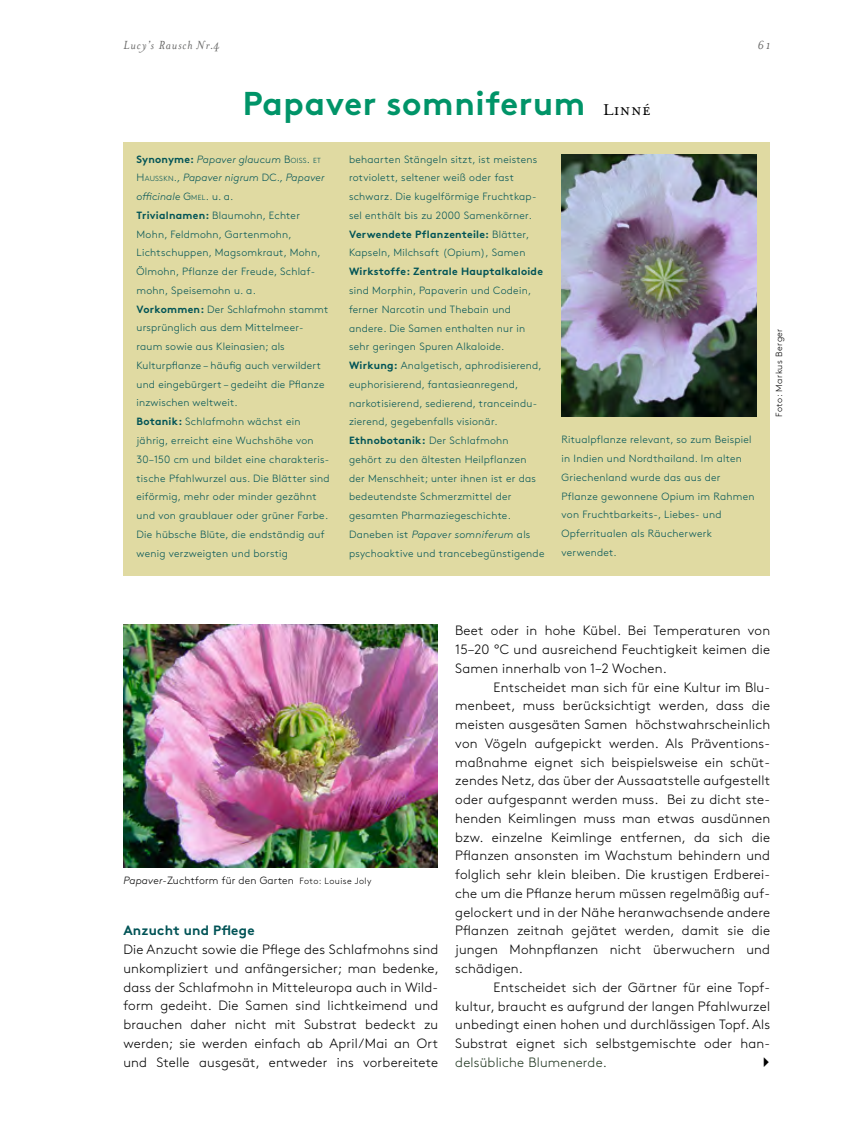
<style>
.page{position:relative;width:851px;height:1127px;background:#fff}
.page>*{position:absolute;margin:0;border:0;box-sizing:border-box;transform-origin:0 0}
.t1{font:700 33px "Brown Std";letter-spacing:.02em;color:#009468}
.t2{font:300 13.5px/18.8px "Brown Std";letter-spacing:.015em;color:#000;text-align:justify}
.t3{font:300 13.5px "Brown Std";letter-spacing:.015em;color:#213721}
.t4{font:italic 13.5px "Mrs Eaves";letter-spacing:.06em;color:#686867}
.t5{font:700 13.5px "Brown Std";letter-spacing:.015em;color:#005356}
.t6{font:300 10.5px/18.8px "Brown Std";letter-spacing:.025em;color:#005356}
.t7{font:300 10.5px "Brown Std";letter-spacing:.015em;color:#000}
.t8{font:700 10.5px "Brown Std";letter-spacing:.025em;color:#005356}
.t9{font:300 9px "Brown Std";letter-spacing:.05em;color:#000}
.s1{font-family:"Mrs Eaves Small Caps";font-weight:400;font-size:18px;color:#000}
.s2{font-weight:700}
.s3{font-style:italic}
.s4{font-style:inherit}
.s5{font-size:7.35px}
.s6{font-size:9px}
</style>
<div class="page">
<div style="left:124px;top:142px;width:645px;height:433px;background:#e0daa2"></div>
<img style="left:561px;top:155px;width:195px;height:262px">
<img style="left:123px;top:624px;width:314px;height:244px">
<p class="t4" style="left:123px;top:37px;width:98px">Lucy’s Rausch Nr.4</p>
<p class="t4" style="left:757px;top:37px;width:14px">61</p>
<h1 class="t1" style="left:243px;top:83px;width:409px">Papaver somniferum <span class="s1">Linné</span></h1>
<p class="t6" style="left:136px;top:150px;width:194px"><span class="s2">Synonyme:</span> <span class="s3">Papaver glaucum</span> <span class="s4">B</span><span class="s5">OISS</span> <span class="s4">.</span> <span class="s5">ET<br></span><span class="s4">H</span> <span class="s5">AUSSK N</span><span class="s4">.</span><span class="s3">, Papaver nigrum</span> <span class="s4">DC.</span><span class="s3">, Papaver officinale</span> <span class="s4">G</span> <span class="s5">MEL</span><span class="s4">.</span> u. a.<br><span class="s2">Trivialnamen:</span> Blaumohn, Echter Mohn, Feldmohn, Gartenmohn, Lichtschuppen, Magsomkraut, Mohn, Ölmohn, Pflanze der Freude, Schlaf&shy;mohn, Speisemohn u. a.<br><span class="s2">Vorkommen:</span> Der Schlafmohn stammt ursprünglich aus dem Mittelmeer&shy;raum sowie aus Kleinasien; als Kulturpflanze – häufig auch verwildert und eingebürgert – gedeiht die Pflanze inzwischen weltweit.<br><span class="s2">Botanik:</span> Schlafmohn wächst ein jährig, erreicht eine Wuchshöhe von 30–150 cm und bildet eine charakteris&shy;tische Pfahlwurzel aus. Die Blätter sind eiförmig, mehr oder minder gezähnt und von graublauer oder grüner Farbe.<br>Die hübsche Blüte, die endständig auf wenig verzweigten und borstig</p>
<p class="t6" style="left:349px;top:150px;width:190px">behaarten Stängeln sitzt, ist meistens rotviolett, seltener weiß oder fast schwarz. Die kugelförmige Fruchtkap&shy;sel enthält bis zu 2000 Samenkörner.<br><span class="s2">Verwendete Pflanzenteile:</span> Blätter, Kapseln, Milchsaft (Opium), Samen</p>
<p class="t8" style="left:349px;top:265px;width:195px">Wirkstoffe: Zentrale Hauptalkaloide</p>
<p class="t6" style="left:349px;top:281px;width:197px">sind Morphin, Papaverin und Codein, ferner Narcotin und Thebain und andere. Die Samen enthalten nur in sehr geringen Spuren Alkaloide.<br><span class="s2">Wirkung:</span> Analgetisch, aphrodisierend, euphorisierend, fantasieanregend, narkotisierend, sedierend, tranceindu&shy;zierend, gegebenfalls visionär.<br><span class="s2">Ethnobotanik:</span> Der Schlafmohn<br>gehört zu den ältesten Heilpflanzen der Menschheit; unter ihnen ist er das bedeutendste Schmerzmittel der gesamten Pharmaziegeschichte.<br>Daneben ist <span class="s3">Papaver somniferum</span> als psychoaktive und trancebegünstigende</p>
<p class="t9" style="left:773px;top:417px;width:90px;rotate:-90deg">Foto: Markus Berger</p>
<p class="t6" style="left:561px;top:430px;width:194px">Ritualpflanze relevant, so zum Beispiel in Indien und Nordthailand. Im alten<br>Griechenland wurde das aus der<br>Pflanze gewonnene Opium im Rahmen von Fruchtbarkeits-, Liebes- und<br>Opferritualen als Räucherwerk verwendet.</p>
<p class="t7" style="left:123px;top:874px;width:249px"><span class="s3">Papaver-</span>Zuchtform für den Garten <span class="s6">Foto: Louise Joly</span></p>
<p class="t5" style="left:123px;top:922px;width:133px">Anzucht und Pflege</p>
<p class="t2" style="left:123px;top:940px;width:317px">Die Anzucht sowie die Pflege des Schlafmohns sind unkompliziert und anfängersicher; man bedenke, dass der Schlafmohn in Mitteleuropa auch in Wild&shy;form gedeiht. Die Samen sind lichtkeimend und brauchen daher nicht mit Substrat bedeckt zu werden; sie werden einfach ab April/Mai an Ort und Stelle ausgesät, entweder ins vorbereitete</p>
<p class="t2" style="left:455px;top:621px;width:316px">Beet oder in hohe Kübel. Bei Temperaturen von 15–20 °C und ausreichend Feuchtigkeit keimen die Samen innerhalb von 1–2 Wochen.</p>
<p class="t2" style="left:455px;top:678px;width:316px;text-indent:38px">Entscheidet man sich für eine Kultur im Blu&shy;menbeet, muss berücksichtigt werden, dass die meisten ausgesäten Samen höchstwahrscheinlich von Vögeln aufgepickt werden. Als Präventions&shy;maßnahme eignet sich beispielsweise ein schüt&shy;zendes Netz, das über der Aussaatstelle aufgestellt oder aufgespannt werden muss. Bei zu dicht ste&shy;henden Keimlingen muss man etwas ausdünnen bzw. einzelne Keimlinge entfernen, da sich die Pflanzen ansonsten im Wachstum behindern und folglich sehr klein bleiben. Die krustigen Erdberei&shy;che um die Pflanze herum müssen regelmäßig auf&shy;gelockert und in der Nähe heranwachsende andere Pflanzen zeitnah gejätet werden, damit sie die jungen Mohnpflanzen nicht überwuchern und schädigen.</p>
<p class="t2" style="left:455px;top:978px;width:316px;text-indent:38px">Entscheidet sich der Gärtner für eine Topf&shy;kultur, braucht es aufgrund der langen Pfahlwurzel unbedingt einen hohen und durchlässigen Topf. Als Substrat eignet sich selbstgemischte oder han-</p>
<p class="t3" style="left:455px;top:1054px;width:153px">delsübliche Blumenerde.</p>
</div>
